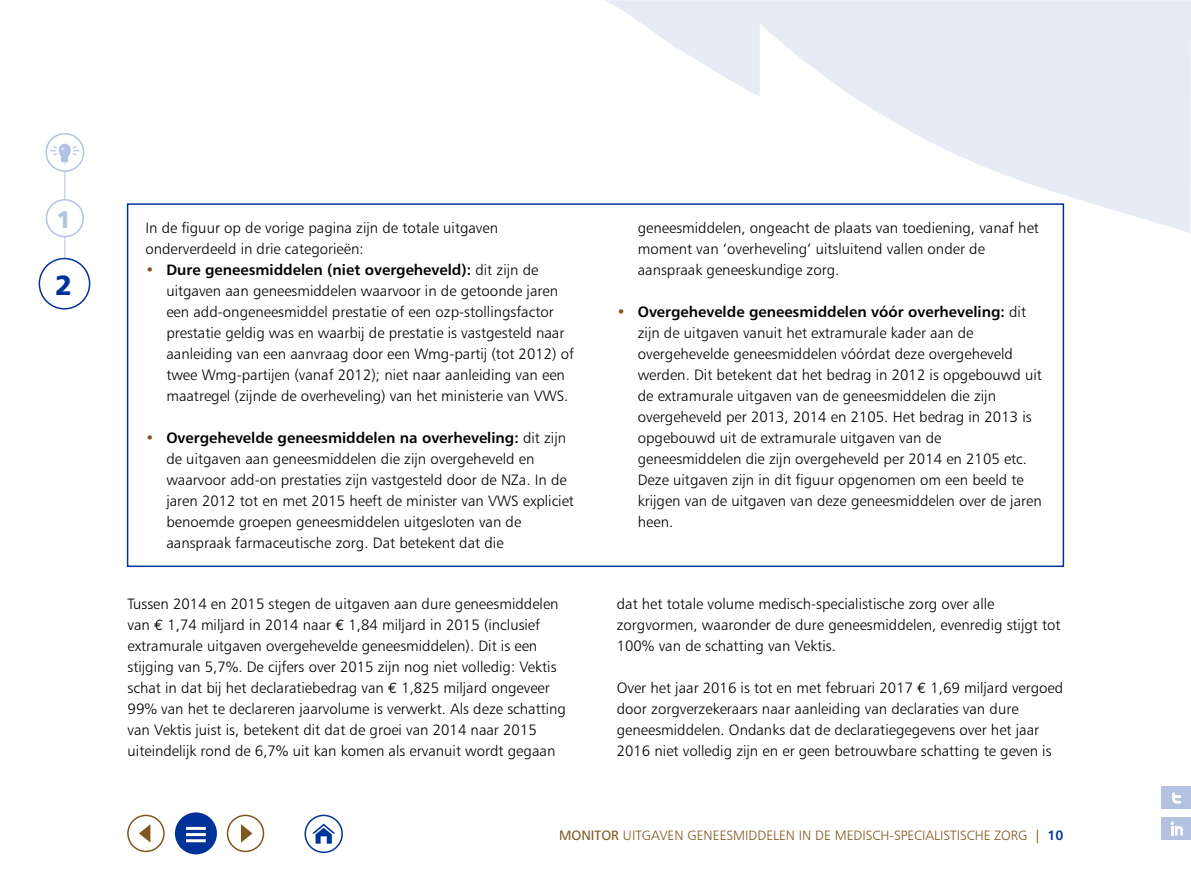
<style>
.page{position:relative;width:1191px;height:893px;background:#fff}
.page>*{position:absolute;margin:0;border:0;box-sizing:border-box;transform-origin:0 0}
.t1{font:27.75px "Humanist 777 BT Black B";color:#039}
.t2{font:24px "Humanist 777 BT Black B";color:#b3c2e0}
.t3{font:15px/21px "Humanist 777 BT Light B";color:#000}
.t4{font:15px "Humanist 777 BT Bold B";color:#000}
.t5{font:13.5px "Humanist 777 BT Light B";color:#7f561b}
.s1{font-size:24px;color:#b3c2e0}
.s2{font-family:"Humanist 777 BT Light B";color:#7f561b}
.s3{font-family:"Humanist 777 BT Light B"}
.s4{font-family:"Euro Mono"}
.s5{font-family:"Humanist 777 BT Roman B"}
.s6{font-family:"Humanist 777 BT Bold B";color:#039}
</style>
<div class="page">
<svg style="left:604px;top:0;width:587px;height:233px;fill:#e6ebf5"></svg>
<div style="left:175px;top:812px;width:42px;height:42px;background:#039;border-radius:50%"></div>
<hr style="left:186px;top:827px;width:20px;height:3px;background:#fff">
<hr style="left:186px;top:833px;width:20px;height:3px;background:#fff">
<hr style="left:186px;top:839px;width:20px;height:3px;background:#fff">
<div style="left:304px;top:815px;width:39px;height:38px;border:2px solid #039;border-radius:50%"></div>
<svg style="left:312px;top:824px;width:23px;height:20px"></svg>
<div style="left:227px;top:815px;width:37px;height:37px;border:2px solid #7f561b;border-radius:50%"></div>
<svg style="left:241px;top:824px;width:11px;height:19px"></svg>
<div style="left:127px;top:815px;width:38px;height:37px;border:2px solid #7f561b;border-radius:50%"></div>
<svg style="left:139px;top:824px;width:11px;height:18px"></svg>
<div style="left:1161px;top:787px;width:30px;height:22px;background:#b3c2e0"></div>
<svg style="left:1172px;top:792px;width:9px;height:12px"></svg>
<div style="left:1161px;top:818px;width:30px;height:22px;background:#b3c2e0"></div>
<svg style="left:1170px;top:822px;width:13px;height:13px"></svg>
<div style="left:127px;top:203px;width:937px;height:364px;border:2px solid #039"></div>
<hr style="left:64px;top:140px;width:1px;height:161px;background:#b3c2e0">
<div style="left:46px;top:200px;width:37px;height:37px;background:#fff;border-radius:50%"></div>
<div style="left:46px;top:199px;width:38px;height:38px;border:2px solid #b3c2e0;border-radius:50%"></div>
<div style="left:46px;top:134px;width:38px;height:37px;background:#fff;border-radius:50%"></div>
<div style="left:45px;top:133px;width:39px;height:39px;border:2px solid #b3c2e0;border-radius:50%"></div>
<svg style="left:49px;top:144px;width:32px;height:20px"></svg>
<div style="left:39px;top:259px;width:51px;height:50px;background:#fff;border-radius:50%"></div>
<div style="left:39px;top:258px;width:51px;height:52px;border:2px solid #039;border-radius:50%"></div>
<h2 class="t2" style="left:56px;top:204px;width:16px">1</h2>
<h1 class="t1" style="left:55px;top:267px;width:19px">2<span class="s1">2</span></h1>
<p class="t3" style="left:145px;top:217px;width:354px">In de figuur op de vorige pagina zijn de totale uitgaven onderverdeeld in drie categorieën:</p>
<p class="t4" style="left:145px;top:261px;width:394px"><span class="s2">•</span> Dure geneesmiddelen (niet overgeheveld): <span class="s3">dit zijn de</span></p>
<p class="t3" style="left:166px;top:280px;width:409px">uitgaven aan geneesmiddelen waarvoor in de getoonde jaren een add-ongeneesmiddel prestatie of een ozp-stollingsfactor prestatie geldig was en waarbij de prestatie is vastgesteld naar aanleiding van een aanvraag door een Wmg-partij (tot 2012) of twee Wmg-partijen (vanaf 2012); niet naar aanleiding van een maatregel (zijnde de overheveling) van het ministerie van VWS.</p>
<p class="t4" style="left:145px;top:429px;width:422px"><span class="s2">•</span> Overgehevelde geneesmiddelen na overheveling: <span class="s3">dit zijn</span></p>
<p class="t3" style="left:166px;top:448px;width:409px">de uitgaven aan geneesmiddelen die zijn overgeheveld en waarvoor add-on prestaties zijn vastgesteld door de NZa. In de jaren 2012 tot en met 2015 heeft de minister van VWS expliciet benoemde groepen geneesmiddelen uitgesloten van de aanspraak farmaceutische zorg. Dat betekent dat die</p>
<p class="t3" style="left:638px;top:217px;width:403px">geneesmiddelen, ongeacht de plaats van toediening, vanaf het moment van ‘overheveling’ uitsluitend vallen onder de aanspraak geneeskundige zorg.</p>
<p class="t4" style="left:617px;top:303px;width:411px"><span class="s2">•</span> Overgehevelde geneesmiddelen vóór overheveling: <span class="s3">dit</span></p>
<p class="t3" style="left:638px;top:322px;width:405px">zijn de uitgaven vanuit het extramurale kader aan de overgehevelde geneesmiddelen vóórdat deze overgeheveld werden. Dit betekent dat het bedrag in 2012 is opgebouwd uit de extramurale uitgaven van de geneesmiddelen die zijn overgeheveld per 2013, 2014 en 2105. Het bedrag in 2013 is opgebouwd uit de extramurale uitgaven van de geneesmiddelen die zijn overgeheveld per 2014 en 2105 etc.<br>Deze uitgaven zijn in dit figuur opgenomen om een beeld te krijgen van de uitgaven van deze geneesmiddelen over de jaren heen.</p>
<p class="t3" style="left:128px;top:593px;width:440px">Tussen 2014 en 2015 stegen de uitgaven aan dure geneesmiddelen van <span class="s4">€</span> 1,74 miljard in 2014 naar <span class="s4">€</span> 1,84 miljard in 2015 (inclusief extramurale uitgaven overgehevelde geneesmiddelen). Dit is een stijging van 5,7%. De cijfers over 2015 zijn nog niet volledig: Vektis schat in dat bij het declaratiebedrag van <span class="s4">€</span> 1,825 miljard ongeveer 99% van het te declareren jaarvolume is verwerkt. Als deze schatting van Vektis juist is, betekent dit dat de groei van 2014 naar 2015 uiteindelijk rond de 6,7% uit kan komen als ervanuit wordt gegaan</p>
<p class="t3" style="left:617px;top:593px;width:445px">dat het totale volume medisch-specialistische zorg over alle zorgvormen, waaronder de dure geneesmiddelen, evenredig stijgt tot<br>100% van de schatting van Vektis.</p>
<p class="t3" style="left:617px;top:677px;width:448px">Over het jaar 2016 is tot en met februari 2017 <span class="s4">€</span> 1,69 miljard vergoed door zorgverzekeraars naar aanleiding van declaraties van dure geneesmiddelen. Ondanks dat de declaratiegegevens over het jaar 2016 niet volledig zijn en er geen betrouwbare schatting te geven is</p>
<p class="t5" style="left:559px;top:827px;width:506px"><span class="s5">MONITOR</span> UITGAVEN GENEESMIDDELEN IN DE MEDISCH-SPECIALISTISCHE ZORG <span class="s5">|</span> <span class="s6">10</span></p>
</div>
